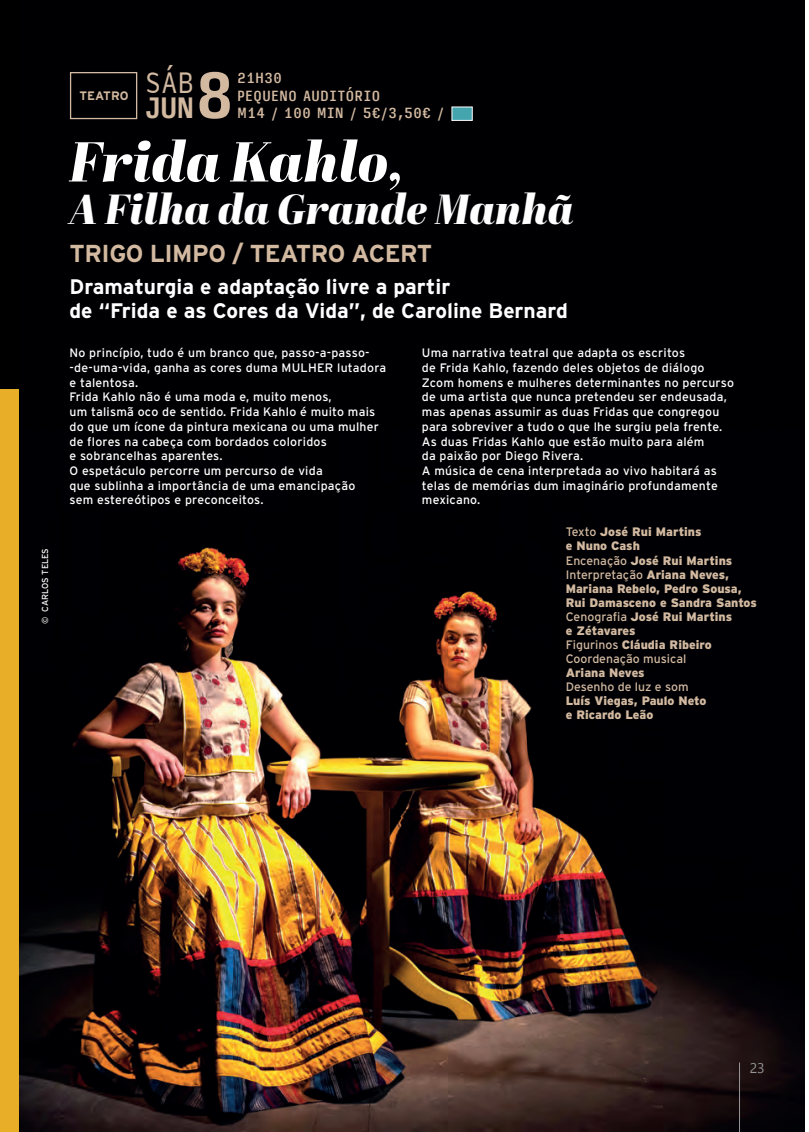
<style>
.page{position:relative;width:809px;height:1132px;background:#fff}
.page>*{position:absolute;margin:0;border:0;box-sizing:border-box;transform-origin:0 0}
.t1{font:700 63px "Input Sans Compressed";color:#d2b9a0}
.t2{font:italic 56px "Abril Fatface";color:#fff}
.t3{font:italic 42px "Abril Fatface";color:#fff}
.t4{font:28px "Input Sans Compressed";color:#d2b9a0}
.t5{font:700 28px "Input Sans Compressed";color:#d2b9a0}
.t6{font:700 24.5px "Interstate";letter-spacing:-.02em;color:#d2b9a0}
.t7{font:700 21px "Interstate";color:#fff}
.t8{font:500 14px "Input Sans Compressed";color:#d2b9a0}
.t9{font:14px "Leelawadee UI";color:#939598}
.Sem_Espaçamento{font:12.25px/14.7px "Interstate";letter-spacing:.02em;color:#fff}
.Sem_Espaçamento-2{font:900 12.25px/14px "Interstate";color:#d2b9a0}
.Sem_Espaçamento-3{font:12.25px "Interstate";color:#d2b9a0}
.t10{font:700 12.25px "Interstate";color:#d2b9a0}
.t11{font:8.75px "Interstate";color:#fff}
.s1{font-weight:400}
</style>
<div class="page">
<div style="left:0;top:0;width:20px;height:389px;background:#000001"></div>
<div style="left:0;top:389px;width:20px;height:742px;background:#e8ae27"></div>
<img style="left:20px;top:0;width:784px;height:1131px">
<div style="left:452px;top:107px;width:20px;height:13px;background:#44a5ae"></div>
<div style="left:451px;top:107px;width:21px;height:14px;border:1px solid #fff"></div>
<div style="left:70px;top:72px;width:67px;height:47px;border:1px solid #d2b9a0"></div>
<hr style="left:739px;top:1062px;width:1px;height:69px;background:#939598">
<p class="t11" style="left:40px;top:623px;width:77px;rotate:-90deg">© CARLOS TELES</p>
<p class="t10" style="left:79px;top:89px;width:51px">TEATRO</p>
<p class="t4" style="left:145px;top:57px;width:51px">SÁB</p>
<p class="t5" style="left:145px;top:83px;width:51px">JUN</p>
<p class="t1" style="left:194px;top:38px;width:42px">8</p>
<p class="t8" style="left:237px;top:65px;width:47px">21H30</p>
<p class="t8" style="left:237px;top:83px;width:145px">PEQUENO AUDITÓRIO</p>
<p class="t8" style="left:237px;top:100px;width:208px">M14 / 100 MIN / 5€/3,50€ /</p>
<p class="t2" style="left:69px;top:121px;width:337px">Frida Kahlo,</p>
<p class="t3" style="left:69px;top:178px;width:505px">A Filha da Grande Manhã</p>
<p class="t6" style="left:69px;top:240px;width:364px">TRIGO LIMPO / TEATRO ACERT</p>
<p class="t7" style="left:69px;top:274px;width:382px">Dramaturgia e adaptação livre a partir</p>
<p class="t7" style="left:69px;top:299px;width:500px">de “Frida e as Cores da Vida”, de Caroline Bernard</p>
<p class="Sem_Espaçamento" style="left:69px;top:345px;width:302px">No princípio, tudo é um branco que, passo-a-passo-</p>
<p class="Sem_Espaçamento" style="left:69px;top:360px;width:318px">-de-uma-vida, ganha as cores duma MULHER lutadora e talentosa.</p>
<p class="Sem_Espaçamento" style="left:69px;top:389px;width:264px">Frida Kahlo não é uma moda e, muito menos,</p>
<p class="Sem_Espaçamento" style="left:69px;top:404px;width:311px">um talismã oco de sentido. Frida Kahlo é muito mais do que um ícone da pintura mexicana ou uma mulher de flores na cabeça com bordados coloridos</p>
<p class="Sem_Espaçamento" style="left:69px;top:448px;width:155px">e sobrancelhas aparentes.</p>
<p class="Sem_Espaçamento" style="left:69px;top:463px;width:255px">O espetáculo percorre um percurso de vida</p>
<p class="Sem_Espaçamento" style="left:69px;top:478px;width:287px">que sublinha a importância de uma emancipação</p>
<p class="Sem_Espaçamento" style="left:69px;top:492px;width:196px">sem estereótipos e preconceitos.</p>
<p class="Sem_Espaçamento" style="left:422px;top:345px;width:265px">Uma narrativa teatral que adapta os escritos</p>
<p class="Sem_Espaçamento" style="left:422px;top:360px;width:284px">de Frida Kahlo, fazendo deles objetos de diálogo</p>
<p class="Sem_Espaçamento" style="left:422px;top:375px;width:313px">Zcom homens e mulheres determinantes no percurso de uma artista que nunca pretendeu ser endeusada, mas apenas assumir as duas Fridas que congregou para sobreviver a tudo o que lhe surgiu pela frente.<br>As duas Fridas Kahlo que estão muito para além</p>
<p class="Sem_Espaçamento" style="left:422px;top:448px;width:163px">da paixão por Diego Rivera.</p>
<p class="Sem_Espaçamento" style="left:422px;top:463px;width:297px;text-align:justify">A música de cena interpretada ao vivo habitará as telas de memórias dum imaginário profundamente mexicano.</p>
<p class="Sem_Espaçamento-2" style="left:566px;top:525px;width:137px"><span class="s1">Texto</span> José Rui Martins</p>
<p class="Sem_Espaçamento-2" style="left:566px;top:539px;width:76px">e Nuno Cash</p>
<p class="Sem_Espaçamento-2" style="left:566px;top:553px;width:168px"><span class="s1">Encenação</span> José Rui Martins</p>
<p class="Sem_Espaçamento-2" style="left:566px;top:567px;width:177px"><span class="s1">Interpretação</span> Ariana Neves,<br>Mariana Rebelo, Pedro Sousa,</p>
<p class="Sem_Espaçamento-2" style="left:566px;top:595px;width:192px">Rui Damasceno e Sandra Santos</p>
<p class="Sem_Espaçamento-2" style="left:566px;top:609px;width:168px"><span class="s1">Cenografia</span> José Rui Martins</p>
<p class="Sem_Espaçamento-2" style="left:566px;top:623px;width:71px">e Zétavares</p>
<p class="Sem_Espaçamento-2" style="left:566px;top:637px;width:147px"><span class="s1">Figurinos</span> Cláudia Ribeiro</p>
<p class="Sem_Espaçamento-3" style="left:566px;top:651px;width:122px">Coordenação musical</p>
<p class="Sem_Espaçamento-2" style="left:566px;top:665px;width:80px">Ariana Neves</p>
<p class="Sem_Espaçamento-3" style="left:566px;top:679px;width:124px">Desenho de luz e som</p>
<p class="Sem_Espaçamento-2" style="left:566px;top:693px;width:142px">Luís Viegas, Paulo Neto</p>
<p class="Sem_Espaçamento-2" style="left:566px;top:707px;width:89px">e Ricardo Leão</p>
<p class="t9" style="left:749px;top:1057px;width:17px">23</p>
</div>
